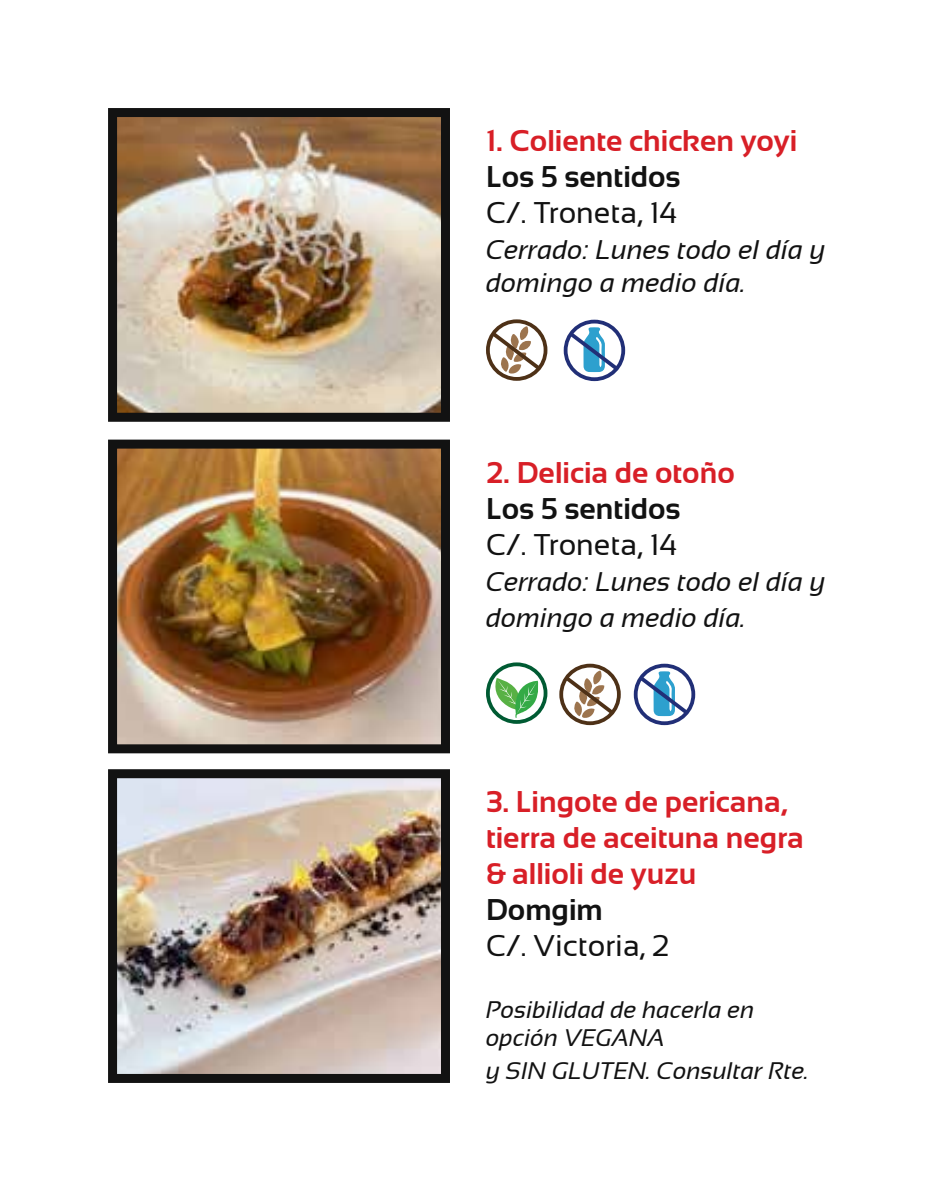
<style>
.page{position:relative;width:936px;height:1191px;background:#fff}
.page>*{position:absolute;margin:0;border:0;box-sizing:border-box;transform-origin:0 0}
.t1{font:700 30px/36px "Sansation";color:#d81f27}
.t2{font:30px "Sansation";color:#121212}
.t3{font:700 30px "Sansation";color:#121212}
.t4{font:italic 27px/36px "Sansation";color:#121212}
.t5{font:italic 24px/28.8px "Sansation";color:#121212}
</style>
<div class="page">
<img style="left:118px;top:779px;width:322px;height:294px">
<div style="left:108px;top:769px;width:342px;height:314px;border:9px solid #121212"></div>
<img style="left:118px;top:449px;width:322px;height:294px">
<div style="left:108px;top:439px;width:342px;height:314px;border:9px solid #121212"></div>
<img style="left:118px;top:118px;width:322px;height:294px">
<div style="left:108px;top:108px;width:342px;height:314px;border:9px solid #121212"></div>
<svg style="left:486px;top:319px;width:61px;height:62px"></svg>
<svg style="left:563px;top:320px;width:62px;height:61px"></svg>
<svg style="left:559px;top:663px;width:61px;height:62px"></svg>
<svg style="left:633px;top:663px;width:62px;height:62px"></svg>
<svg style="left:486px;top:662px;width:61px;height:62px"></svg>
<p class="t1" style="left:486px;top:123px;width:313px">1. Coliente chicken yoyi</p>
<p class="t3" style="left:486px;top:160px;width:196px">Los 5 sentidos</p>
<p class="t2" style="left:486px;top:196px;width:193px">C/. Troneta, 14</p>
<p class="t4" style="left:486px;top:234px;width:341px;line-height:32.4px">Cerrado: Lunes todo el día y domingo a medio día.</p>
<p class="t1" style="left:486px;top:454px;width:250px">2. Delicia de otoño</p>
<p class="t3" style="left:486px;top:491px;width:196px">Los 5 sentidos</p>
<p class="t2" style="left:486px;top:527px;width:193px">C/. Troneta, 14</p>
<p class="t4" style="left:486px;top:563px;width:341px">Cerrado: Lunes todo el día y domingo a medio día.</p>
<p class="t1" style="left:486px;top:784px;width:319px">3. Lingote de pericana, tierra de aceituna negra &amp; allioli de yuzu</p>
<p class="t3" style="left:486px;top:893px;width:118px">Domgim</p>
<p class="t2" style="left:486px;top:929px;width:185px">C/. Victoria, 2</p>
<p class="t5" style="left:486px;top:995px;width:270px">Posibilidad de hacerla en opción VEGANA</p>
<p class="t5" style="left:486px;top:1056px;width:324px">y SIN GLUTEN. Consultar Rte.</p>
</div>
